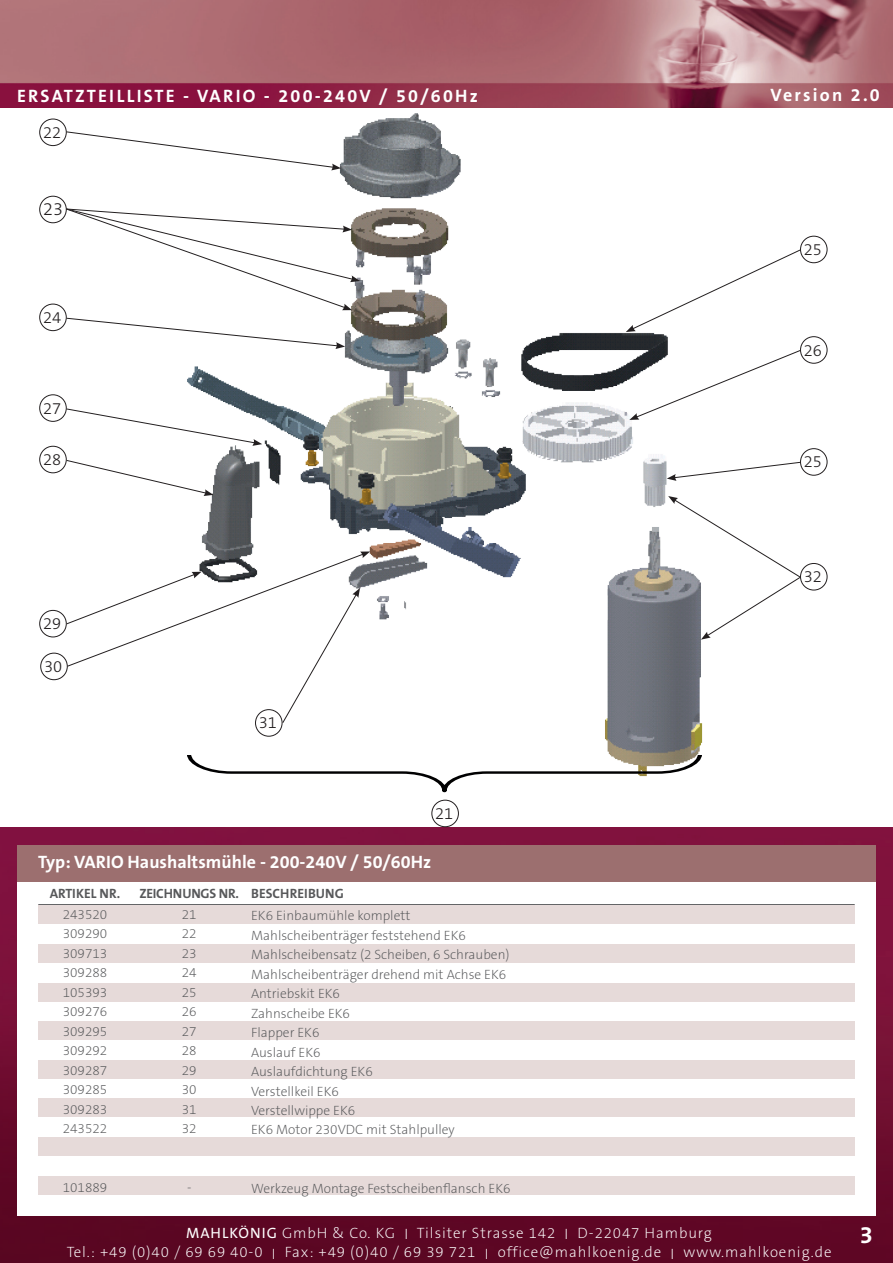
<style>
.page{position:relative;width:893px;height:1263px;background:#fff}
.page>*{position:absolute;margin:0;border:0;box-sizing:border-box;transform-origin:0 0}
.t1{font:700 24px "The Sans B7";color:#fff}
.t2{font:700 18px "The Sans B7";letter-spacing:.125em;color:#fff}
.t3{font:700 18px "The Sans B7";color:#fff}
.t4{font:300 18px "The Sans B3";color:#231f20}
.t5{font:300 16.5px "The Sans B3";color:#231f20}
.t6{font:200 15px/19.5px "The Sans B2";letter-spacing:.06em;color:#fff;text-align:center}
.t7{font:200 13.5px/19.5px "The Sans B2";color:#57585a;text-align:justify}
.t8{font:700 13.5px "The Sans B7";color:#57585a}
.s1{font-family:"The Sans B5 Plain";font-weight:400}
</style>
<div class="page">
<img style="left:0;top:0;width:893px;height:108px">
<img style="left:0;top:828px;width:893px;height:435px">
<div style="left:17px;top:882px;width:859px;height:334px;background:#fff"></div>
<div style="left:17px;top:845px;width:859px;height:37px;background:#9c6f6f"></div>
<hr style="left:38px;top:904px;width:817px;height:1px;background:#57585a">
<div style="left:38px;top:906px;width:817px;height:18px;background:#e6dad9"></div>
<div style="left:38px;top:944px;width:817px;height:18px;background:#e6dad9"></div>
<div style="left:38px;top:983px;width:817px;height:18px;background:#e6dad9"></div>
<div style="left:38px;top:1021px;width:817px;height:19px;background:#e6dad9"></div>
<div style="left:38px;top:1060px;width:817px;height:18px;background:#e6dad9"></div>
<div style="left:38px;top:1099px;width:817px;height:18px;background:#e6dad9"></div>
<div style="left:38px;top:1137px;width:817px;height:18px;background:#e6dad9"></div>
<div style="left:38px;top:1176px;width:817px;height:18px;background:#e6dad9"></div>
<img style="left:187px;top:113px;width:516px;height:643px">
<div style="left:39px;top:119px;width:28px;height:27px;border:1px solid #231f20;border-radius:50%"></div>
<div style="left:39px;top:304px;width:28px;height:27px;border:1px solid #231f20;border-radius:50%"></div>
<div style="left:39px;top:394px;width:28px;height:28px;border:1px solid #231f20;border-radius:50%"></div>
<div style="left:39px;top:446px;width:28px;height:27px;border:1px solid #231f20;border-radius:50%"></div>
<div style="left:39px;top:610px;width:28px;height:27px;border:1px solid #231f20;border-radius:50%"></div>
<div style="left:255px;top:710px;width:27px;height:26px;background:#fff;border-radius:50%"></div>
<div style="left:255px;top:709px;width:27px;height:27px;border:1px solid #231f20;border-radius:50%"></div>
<div style="left:40px;top:653px;width:28px;height:27px;border:1px solid #231f20;border-radius:50%"></div>
<div style="left:431px;top:800px;width:28px;height:27px;border:1px solid #231f20;border-radius:50%"></div>
<div style="left:800px;top:236px;width:27px;height:27px;border:1px solid #231f20;border-radius:50%"></div>
<div style="left:800px;top:336px;width:27px;height:28px;border:1px solid #231f20;border-radius:50%"></div>
<div style="left:800px;top:448px;width:27px;height:28px;border:1px solid #231f20;border-radius:50%"></div>
<div style="left:800px;top:563px;width:27px;height:27px;border:1px solid #231f20;border-radius:50%"></div>
<svg style="left:66px;top:131px;width:275px;height:39px"></svg>
<svg style="left:66px;top:317px;width:279px;height:32px"></svg>
<svg style="left:66px;top:408px;width:196px;height:38px"></svg>
<svg style="left:66px;top:459px;width:147px;height:37px"></svg>
<svg style="left:66px;top:551px;width:304px;height:173px"></svg>
<svg style="left:626px;top:249px;width:176px;height:83px"></svg>
<svg style="left:629px;top:349px;width:173px;height:71px"></svg>
<svg style="left:667px;top:461px;width:135px;height:20px"></svg>
<svg style="left:668px;top:496px;width:134px;height:144px"></svg>
<div style="left:39px;top:196px;width:28px;height:27px;border:1px solid #231f20;border-radius:50%"></div>
<svg style="left:65px;top:208px;width:295px;height:102px"></svg>
<svg style="left:187px;top:756px;width:515px;height:37px"></svg>
<h2 class="t2" style="left:17px;top:87px;width:462px">ERSATZTEILLISTE - VARIO - 200-240V / 50/60Hz</h2>
<p class="t5" style="left:43px;top:124px;width:20px">22</p>
<h2 class="t4" style="left:43px;top:200px;width:21px">23</h2>
<p class="t5" style="left:43px;top:309px;width:20px">24</p>
<p class="t5" style="left:43px;top:400px;width:20px">27</p>
<p class="t5" style="left:43px;top:451px;width:20px">28</p>
<p class="t5" style="left:43px;top:615px;width:20px">29</p>
<p class="t5" style="left:44px;top:658px;width:20px">30</p>
<p class="t5" style="left:259px;top:714px;width:20px">31</p>
<p class="t5" style="left:435px;top:805px;width:20px">21</p>
<h2 class="t3" style="left:38px;top:853px;width:394px">Typ: VARIO Haushaltsmühle - 200-240V / 50/60Hz</h2>
<p class="t7" style="left:251px;top:906px;width:260px;text-align:left">EK6 Einbaumühle komplett<br>Mahlscheibenträger feststehend EK6<br>Mahlscheibensatz (2 Scheiben, 6 Schrauben)<br>Mahlscheibenträger drehend mit Achse EK6<br>Antriebskit EK6<br>Zahnscheibe EK6<br>Flapper EK6<br>Auslauf EK6<br>Auslaufdichtung EK6<br>Verstellkeil EK6<br>Verstellwippe EK6<br>EK6 Motor 230VDC mit Stahlpulley</p>
<p class="t8" style="left:50px;top:886px;width:72px">ARTIKEL NR.</p>
<p class="t8" style="left:139px;top:886px;width:206px">ZEICHNUNGS NR. BESCHREIBUNG</p>
<p class="t7" style="left:182px;top:905px;width:16px">21<br>22<br>23<br>24<br>25<br>26<br>27<br>28<br>29<br>30<br>31<br>32</p>
<p class="t7" style="left:63px;top:905px;width:46px">243520<br>309290<br>309713<br>309288<br>105393<br>309276<br>309295<br>309292<br>309287<br>309285<br>309283<br>243522</p>
<p class="t7" style="left:63px;top:1178px;width:46px">101889</p>
<p class="t7" style="left:187px;top:1178px;width:6px">-</p>
<p class="t7" style="left:251px;top:1179px;width:261px">Werkzeug Montage Festscheibenflansch EK6</p>
<h2 class="t2" style="left:770px;top:85px;width:111px">Version 2.0</h2>
<p class="t5" style="left:804px;top:241px;width:20px">25</p>
<p class="t5" style="left:804px;top:341px;width:20px">26</p>
<p class="t5" style="left:804px;top:453px;width:20px">25</p>
<p class="t5" style="left:804px;top:568px;width:20px">32</p>
<p class="t6" style="left:67px;top:1224px;width:766px"><span class="s1">MAHLKÖNIG</span> GmbH &amp; Co. KG I Tilsiter Strasse 142 I D-22047 Hamburg<br>Tel.: +49 (0)40 / 69 69 40-0 I Fax: +49 (0)40 / 69 39 721 I office@mahlkoenig.de I www.mahlkoenig.de</p>
<h1 class="t1" style="left:860px;top:1223px;width:15px">3</h1>
</div>
